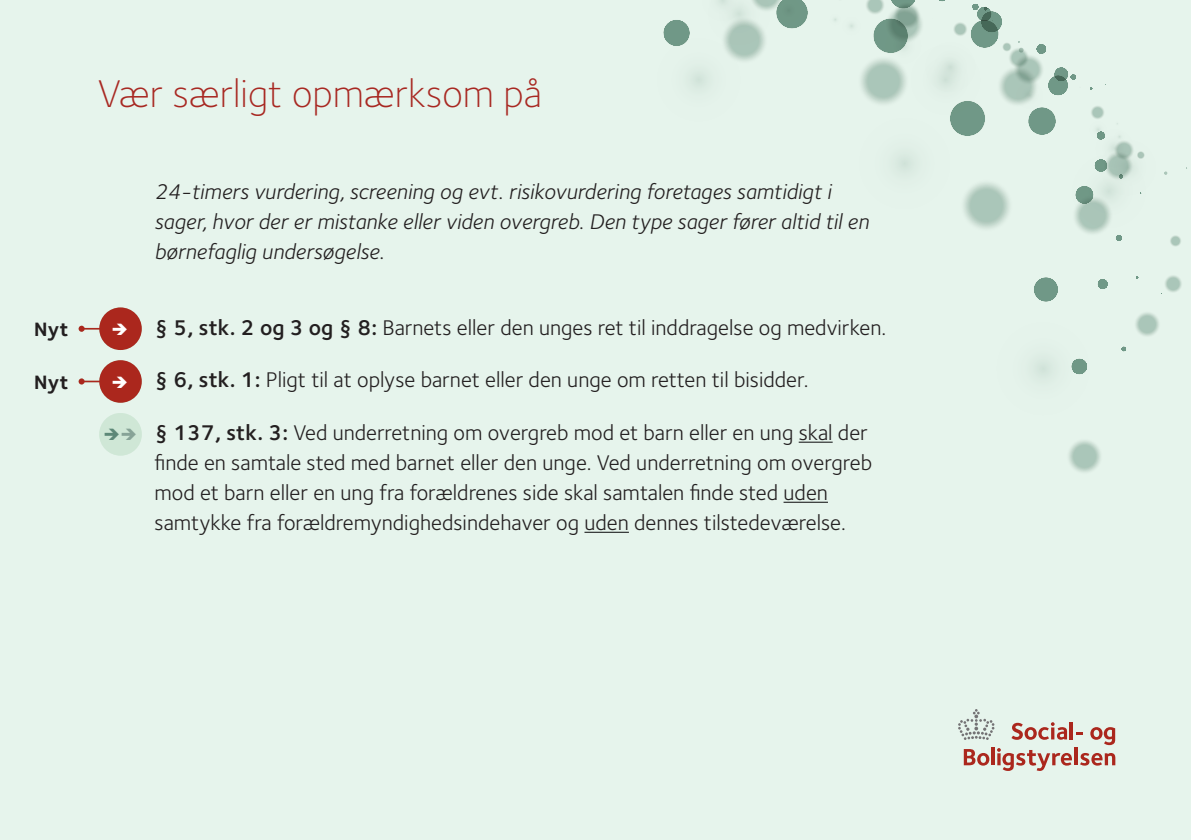
<style>
.page{position:relative;width:1191px;height:840px;background:#fff}
.page>*{position:absolute;margin:0;border:0;box-sizing:border-box;transform-origin:0 0}
.t1{font:300 40px "Foundry Sterling";color:#a82822}
.t2{font:22px/30px "Foundry Sterling";color:#231f20}
.t3{font:22px/30px "Foundry Sterling Book Italic 2";color:#231f20}
.t4{font:20px "Foundry Sterling Bold 2";letter-spacing:.02em;color:#231f20}
.s1{font-weight:600}
</style>
<div class="page">
<div style="left:0;top:0;width:1191px;height:839px;background:#e6f4ec"></div>
<svg style="left:958px;top:709px;width:36px;height:30px"></svg>
<svg style="left:1011px;top:722px;width:56px;height:17px"></svg>
<hr style="left:1069px;top:721px;width:4px;height:18px;background:#ab271d">
<svg style="left:1076px;top:732px;width:6px;height:2px"></svg>
<svg style="left:1090px;top:727px;width:25px;height:17px"></svg>
<svg style="left:963px;top:749px;width:26px;height:16px"></svg>
<hr style="left:991px;top:747px;width:3px;height:17px;background:#ab271d">
<svg style="left:997px;top:748px;width:75px;height:22px"></svg>
<hr style="left:1074px;top:747px;width:3px;height:17px;background:#ab271d">
<svg style="left:1080px;top:753px;width:35px;height:12px"></svg>
<svg style="left:1033px;top:277px;width:75px;height:195px"></svg>
<svg style="left:1121px;top:275px;width:61px;height:77px"></svg>
<svg style="left:663px;top:0;width:145px;height:89px"></svg>
<svg style="left:834px;top:0;width:353px;height:247px"></svg>
<hr style="left:798px;top:441px;width:34px;height:1px;background:#1d1e1f">
<hr style="left:783px;top:501px;width:45px;height:1px;background:#1d1e1f">
<hr style="left:584px;top:531px;width:45px;height:1px;background:#1d1e1f">
<div style="left:99px;top:413px;width:43px;height:42px;background:#cfe7d6;border-radius:50%"></div>
<svg style="left:79px;top:307px;width:63px;height:43px"></svg>
<svg style="left:79px;top:360px;width:63px;height:42px"></svg>
<p class="t4" style="left:34px;top:317px;width:36px">Nyt</p>
<p class="t4" style="left:34px;top:370px;width:36px">Nyt</p>
<h2 class="t1" style="left:98px;top:70px;width:446px">Vær særligt opmærksom på</h2>
<p class="t3" style="left:154px;top:176px;width:716px">24-timers vurdering, screening og evt. risikovurdering foretages samtidigt i sager, hvor der er mistanke eller viden overgreb. Den type sager fører altid til en børnefaglig undersøgelse.</p>
<p class="t2" style="left:154px;top:312px;width:733px"><span class="s1">§ 5, stk. 2 og 3 og § 8:</span> Barnets eller den unges ret til inddragelse og medvirken.</p>
<p class="t2" style="left:154px;top:365px;width:655px"><span class="s1">§ 6, stk. 1:</span> Pligt til at oplyse barnet eller den unge om retten til bisidder.</p>
<p class="t2" style="left:154px;top:417px;width:719px"><span class="s1">§ 137, stk. 3:</span> Ved underretning om overgreb mod et barn eller en ung skal der finde en samtale sted med barnet eller den unge. Ved underretning om overgreb mod et barn eller en ung fra forældrenes side skal samtalen finde sted uden samtykke fra forældremyndighedsindehaver og uden dennes tilstedeværelse.</p>
</div>
